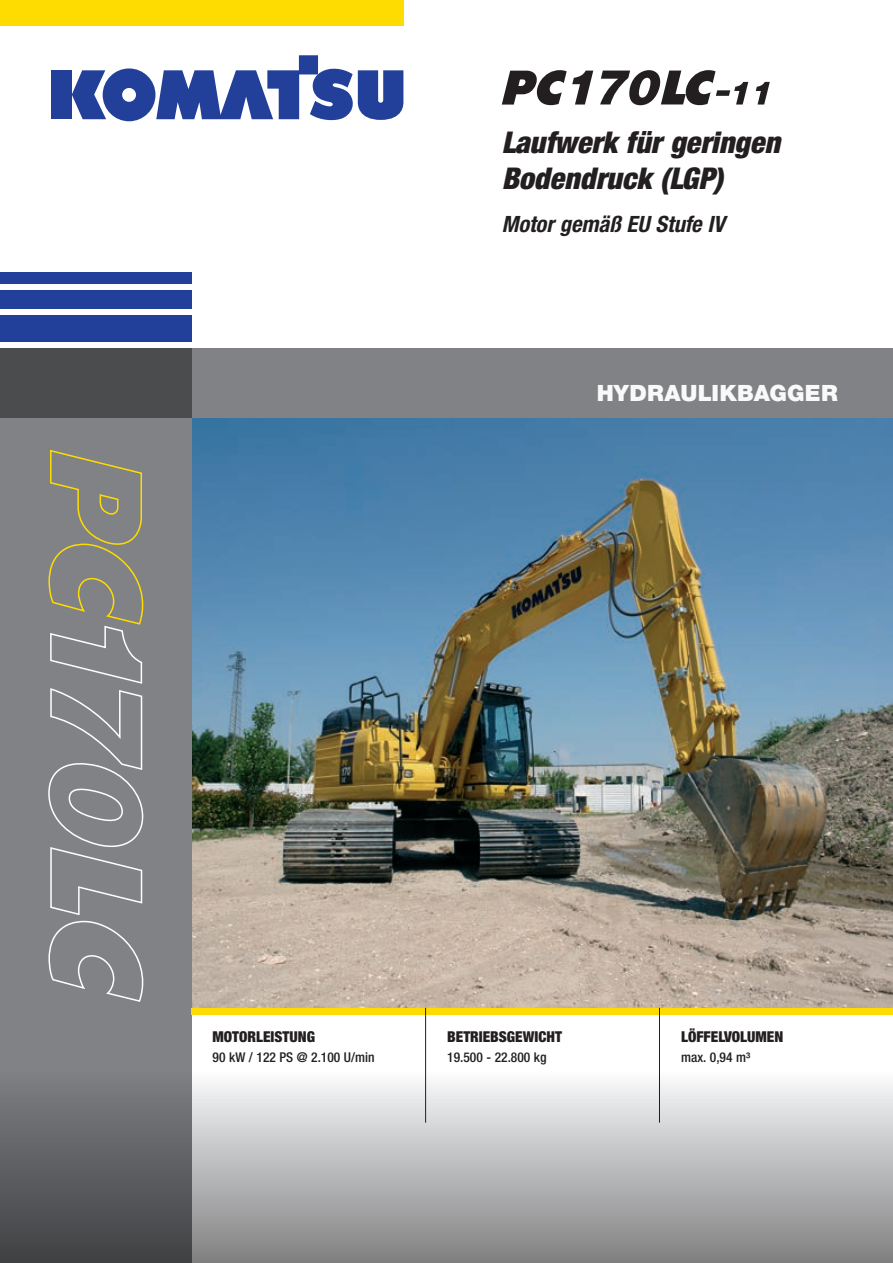
<style>
.page{position:relative;width:893px;height:1263px;background:#fff}
.page>*{position:absolute;margin:0;border:0;box-sizing:border-box;transform-origin:0 0}
.t1{font:italic 900 condensed 30px/36px "Helvetica Neue LT Pro";color:#231f20}
.t2{font:italic 700 condensed 22.5px "Helvetica Neue LT Pro";color:#231f20}
.t3{font:900 22.5px "Helvetica Neue LT Pro";letter-spacing:.01em;color:#fff}
.t4{font:900 condensed 15px "Helvetica Neue LT Pro";color:#231f20}
.t5{font:500 condensed 13.5px "Helvetica Neue LT Pro";color:#231f20}
</style>
<div class="page">
<img style="left:192px;top:418px;width:701px;height:590px">
<div style="left:0;top:349px;width:192px;height:914px;background:#808285"></div>
<div style="left:0;top:316px;width:192px;height:26px;background:#223f99"></div>
<div style="left:0;top:290px;width:192px;height:19px;background:#223f99"></div>
<div style="left:0;top:272px;width:192px;height:12px;background:#223f99"></div>
<div style="left:0;top:0;width:404px;height:26px;background:#ffdc01"></div>
<div style="left:51px;top:70px;width:21px;height:49px;background:#223f99"></div>
<svg style="left:72px;top:55px;width:331px;height:66px"></svg>
<div style="left:191px;top:1008px;width:702px;height:6px;background:#ffdc01"></div>
<div style="left:0;top:349px;width:893px;height:69px;background:#808285"></div>
<div style="left:0;top:349px;width:192px;height:69px;background:#4b4c4d"></div>
<svg style="left:0;top:1071px;width:893px;height:192px;background:#a8a9aa"></svg>
<hr style="left:425px;top:1008px;width:1px;height:115px;background:#231f20">
<hr style="left:659px;top:1008px;width:1px;height:115px;background:#231f20">
<svg style="left:48px;top:450px;width:96px;height:552px"></svg>
<svg style="left:502px;top:70px;width:268px;height:35px"></svg>
<h1 class="t1" style="left:502px;top:124px;width:280px">Laufwerk für geringen<br>Bodendruck (LGP)</h1>
<h2 class="t2" style="left:502px;top:210px;width:224px">Motor gemäß EU Stufe IV</h2>
<h2 class="t3" style="left:596px;top:379px;width:243px">HYDRAULIKBAGGER</h2>
<p class="t4" style="left:213px;top:1028px;width:104px">MOTORLEISTUNG</p>
<p class="t5" style="left:213px;top:1049px;width:164px">90 kW / 122 PS @ 2.100 U/min</p>
<p class="t4" style="left:447px;top:1028px;width:116px">BETRIEBSGEWICHT</p>
<p class="t5" style="left:447px;top:1049px;width:101px">19.500 - 22.800 kg</p>
<p class="t4" style="left:681px;top:1028px;width:104px">LÖFFELVOLUMEN</p>
<p class="t5" style="left:681px;top:1049px;width:71px">max. 0,94 m³</p>
</div>
